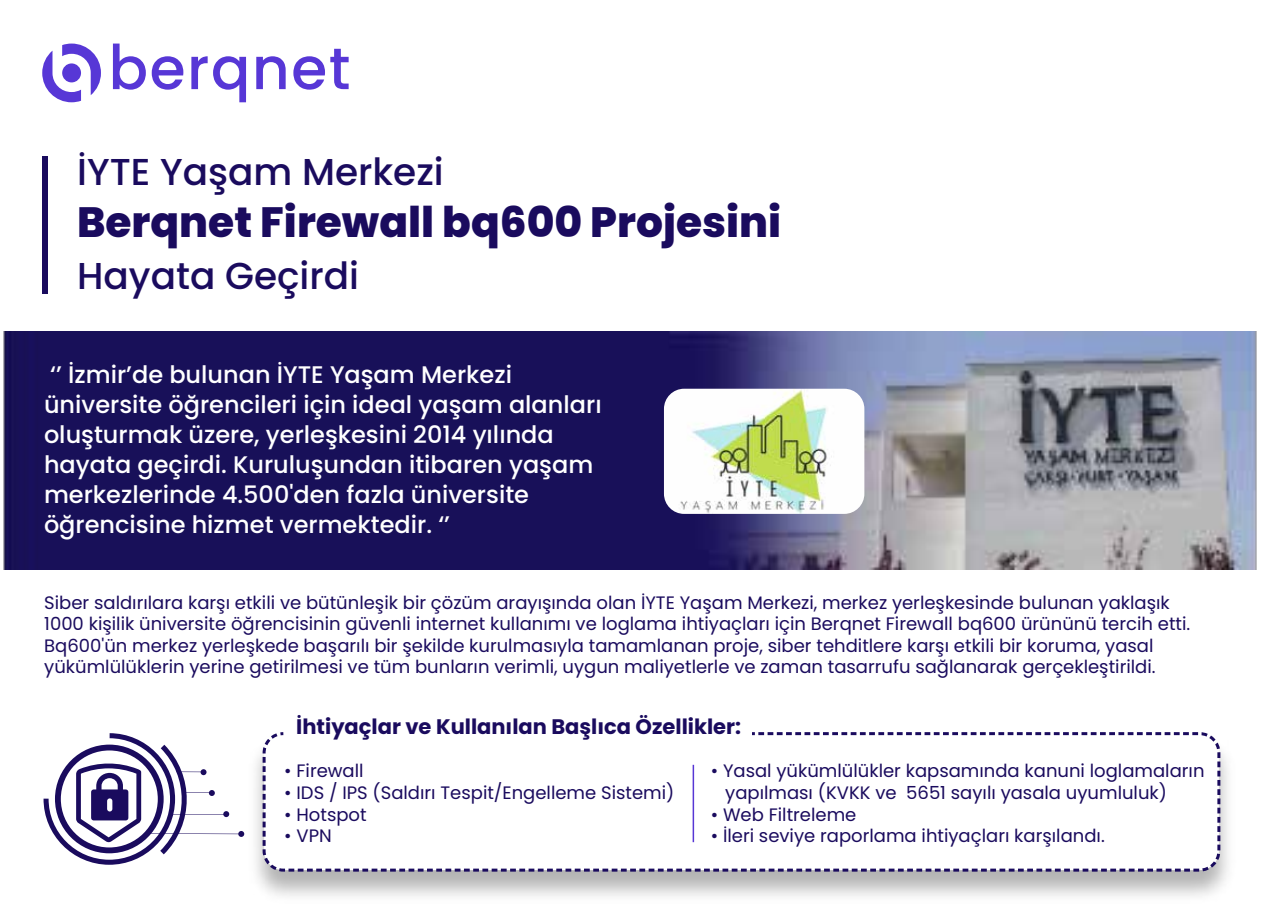
<style>
.page{position:relative;width:1263px;height:904px;background:#fff}
.page>*{position:absolute;margin:0;border:0;box-sizing:border-box;transform-origin:0 0}
.t1{font:800 42.3px "Poppins";color:#1a0b5e}
.t2{font:500 37.35px "Poppins";color:#1a0b5e}
.t3{font:500 24px/30px "Poppins";color:#fff}
.t4{font:700 21px "Poppins";color:#1a0b5e}
.t5{font:18px/21.6px "Poppins";color:#1a0b5e}
</style>
<div class="page">
<svg style="left:261px;top:732px;width:961px;height:141px"></svg>
<svg style="left:277px;top:732px;width:9px;height:5px"></svg>
<img style="left:3px;top:331px;width:1254px;height:238px">
<svg style="left:43px;top:733px;width:201px;height:132px"></svg>
<hr style="left:693px;top:764px;width:1px;height:78px;background:#5737d5">
<img style="left:664px;top:389px;width:200px;height:125px">
<div style="left:42px;top:156px;width:6px;height:137px;background:#1a0b5e"></div>
<svg style="left:113px;top:44px;width:33px;height:46px"></svg>
<svg style="left:152px;top:56px;width:31px;height:34px"></svg>
<svg style="left:191px;top:56px;width:55px;height:46px"></svg>
<svg style="left:256px;top:56px;width:30px;height:33px"></svg>
<svg style="left:293px;top:49px;width:56px;height:41px"></svg>
<svg style="left:42px;top:44px;width:59px;height:58px"></svg>
<h2 class="t2" style="left:77px;top:150px;width:368px">İYTE Yaşam Merkezi</h2>
<h1 class="t1" style="left:77px;top:197px;width:705px">Berqnet Firewall bq600 Projesini</h1>
<h2 class="t2" style="left:77px;top:254px;width:283px">Hayata Geçirdi</h2>
<p class="t3" style="left:44px;top:360px;width:559px">‘’ İzmir’de bulunan İYTE Yaşam Merkezi üniversite öğrencileri için ideal yaşam alanları oluşturmak üzere, yerleşkesini 2014 yılında hayata geçirdi. Kuruluşundan itibaren yaşam merkezlerinde 4.500'den fazla üniversite öğrencisine hizmet vermektedir. ‘’</p>
<p class="t5" style="left:44px;top:591px;width:1147px">Siber saldırılara karşı etkili ve bütünleşik bir çözüm arayışında olan İYTE Yaşam Merkezi, merkez yerleşkesinde bulunan yaklaşık 1000 kişilik üniversite öğrencisinin güvenli internet kullanımı ve loglama ihtiyaçları için Berqnet Firewall bq600 ürününü tercih etti.<br>Bq600'ün merkez yerleşkede başarılı bir şekilde kurulmasıyla tamamlanan proje, siber tehditlere karşı etkili bir koruma, yasal yükümlülüklerin yerine getirilmesi ve tüm bunların verimli, uygun maliyetlerle ve zaman tasarrufu sağlanarak gerçekleştirildi.</p>
<p class="t4" style="left:296px;top:714px;width:446px">İhtiyaçlar ve Kullanılan Başlıca Özellikler:</p>
<p class="t5" style="left:284px;top:760px;width:81px">• Firewall</p>
<p class="t5" style="left:284px;top:782px;width:392px">• IDS / IPS (Saldırı Tespit/Engelleme Sistemi)</p>
<p class="t5" style="left:284px;top:803px;width:84px">• Hotspot</p>
<p class="t5" style="left:284px;top:825px;width:49px">• VPN</p>
<p class="t5" style="left:725px;top:760px;width:481px;text-indent:-14px">• Yasal yükümlülükler kapsamında kanuni loglamaların yapılması (KVKK ve 5651 sayılı yasala uyumluluk)</p>
<p class="t5" style="left:711px;top:803px;width:147px">• Web Filtreleme</p>
<p class="t5" style="left:711px;top:825px;width:395px">• İleri seviye raporlama ihtiyaçları karşılandı.</p>
</div>
